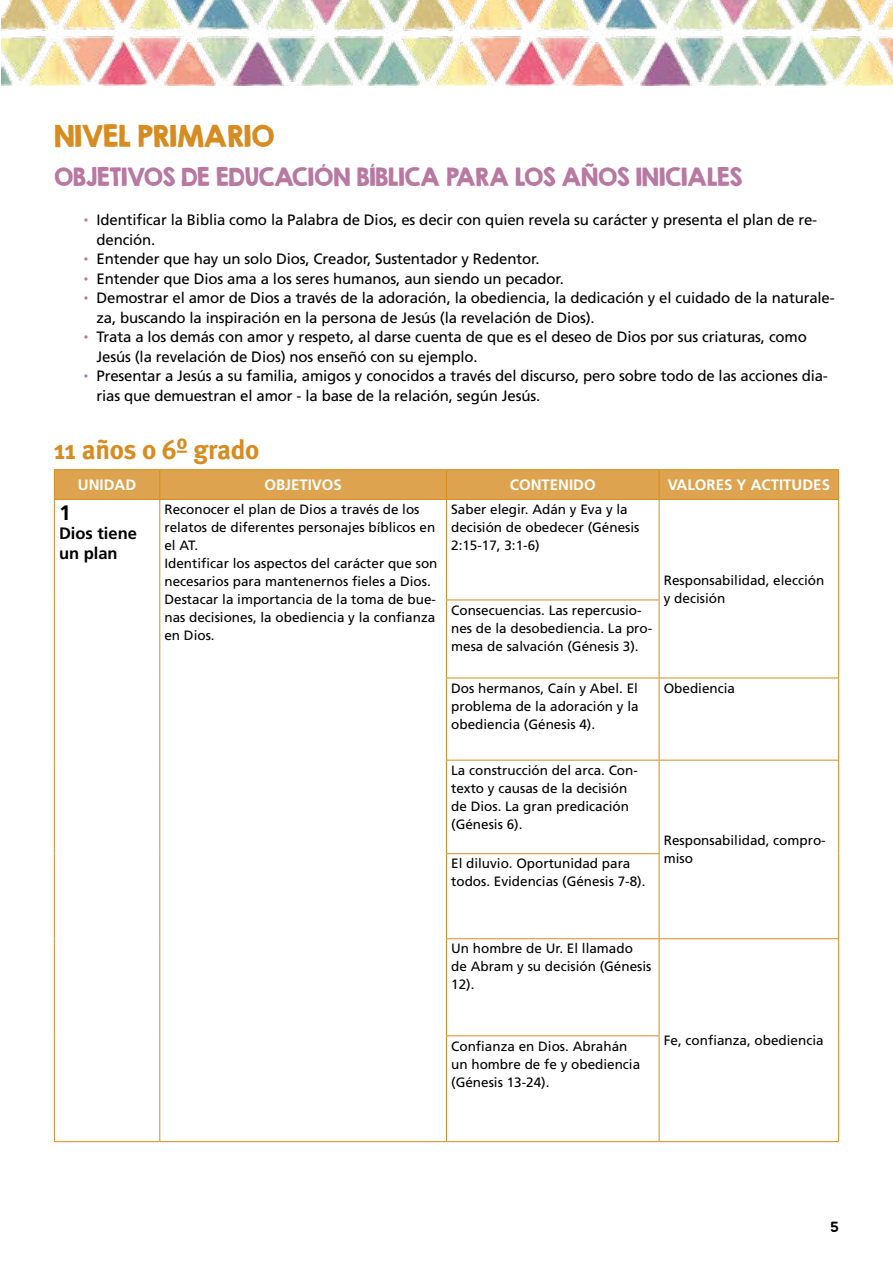
<style>
.page{position:relative;width:893px;height:1263px;background:#fff}
.page>*{position:absolute;margin:0;border:0;box-sizing:border-box;transform-origin:0 0}
.t1{font:700 27px "Meta Plus";letter-spacing:-.01em;color:#d68c21}
.t2{font:27px "KG Second Chances Solid";letter-spacing:-.01em;color:#d68c21}
.t3{font:22.5px "KG Second Chances Solid";letter-spacing:-.01em;color:#b878a2}
.t4{font:700 21px "Frutiger LT Std";color:#000}
.t5{font:700 16.5px/19.5px "Frutiger LT Std";color:#000}
.t6{font:15px/19.5px "Frutiger LT Std";letter-spacing:-.01em;color:#000}
.t7{font:700 15px "Frutiger LT Std";color:#fff}
.t8{font:15px "Multicolore";color:#000}
.t9{font:13.5px/18px "Frutiger LT Std";color:#000}
.s1{font-family:"Multicolore";color:#b878a2}
</style>
<div class="page">
<img style="left:1px;top:0;width:892px;height:85px">
<hr style="left:54px;top:469px;width:106px;height:1px;background:#d68c21">
<hr style="left:160px;top:469px;width:286px;height:1px;background:#d68c21">
<hr style="left:446px;top:469px;width:213px;height:1px;background:#d68c21">
<hr style="left:659px;top:469px;width:180px;height:1px;background:#d68c21">
<div style="left:54px;top:470px;width:785px;height:29px;background:#dea34e"></div>
<hr style="left:54px;top:1141px;width:106px;height:1px;background:#d68c21">
<hr style="left:160px;top:1141px;width:286px;height:1px;background:#d68c21">
<hr style="left:446px;top:1141px;width:213px;height:1px;background:#d68c21">
<hr style="left:659px;top:1141px;width:180px;height:1px;background:#d68c21">
<hr style="left:54px;top:499px;width:106px;height:1px;background:#d68c21">
<hr style="left:54px;top:500px;width:1px;height:100px;background:#d68c21">
<hr style="left:160px;top:499px;width:286px;height:1px;background:#d68c21">
<hr style="left:159px;top:500px;width:1px;height:100px;background:#d68c21">
<hr style="left:54px;top:600px;width:1px;height:78px;background:#d68c21">
<hr style="left:159px;top:600px;width:1px;height:78px;background:#d68c21">
<hr style="left:54px;top:678px;width:1px;height:82px;background:#d68c21">
<hr style="left:159px;top:678px;width:1px;height:82px;background:#d68c21">
<hr style="left:54px;top:760px;width:1px;height:94px;background:#d68c21">
<hr style="left:159px;top:760px;width:1px;height:94px;background:#d68c21">
<hr style="left:54px;top:854px;width:1px;height:85px;background:#d68c21">
<hr style="left:159px;top:854px;width:1px;height:85px;background:#d68c21">
<hr style="left:54px;top:939px;width:1px;height:97px;background:#d68c21">
<hr style="left:159px;top:939px;width:1px;height:97px;background:#d68c21">
<hr style="left:54px;top:1036px;width:1px;height:105px;background:#d68c21">
<hr style="left:159px;top:1036px;width:1px;height:105px;background:#d68c21">
<hr style="left:446px;top:499px;width:213px;height:1px;background:#d68c21">
<hr style="left:446px;top:500px;width:1px;height:100px;background:#d68c21">
<hr style="left:659px;top:499px;width:180px;height:1px;background:#d68c21">
<hr style="left:659px;top:500px;width:1px;height:100px;background:#d68c21">
<hr style="left:838px;top:500px;width:1px;height:100px;background:#d68c21">
<hr style="left:446px;top:600px;width:213px;height:1px;background:#d68c21">
<hr style="left:446px;top:600px;width:1px;height:78px;background:#d68c21">
<hr style="left:659px;top:600px;width:1px;height:78px;background:#d68c21">
<hr style="left:838px;top:600px;width:1px;height:78px;background:#d68c21">
<hr style="left:446px;top:678px;width:213px;height:1px;background:#d68c21">
<hr style="left:446px;top:678px;width:1px;height:82px;background:#d68c21">
<hr style="left:659px;top:678px;width:180px;height:1px;background:#d68c21">
<hr style="left:659px;top:678px;width:1px;height:82px;background:#d68c21">
<hr style="left:838px;top:678px;width:1px;height:82px;background:#d68c21">
<hr style="left:446px;top:760px;width:213px;height:1px;background:#d68c21">
<hr style="left:446px;top:760px;width:1px;height:93px;background:#d68c21">
<hr style="left:659px;top:760px;width:180px;height:1px;background:#d68c21">
<hr style="left:659px;top:760px;width:1px;height:93px;background:#d68c21">
<hr style="left:838px;top:760px;width:1px;height:94px;background:#d68c21">
<hr style="left:446px;top:853px;width:213px;height:1px;background:#d68c21">
<hr style="left:446px;top:854px;width:1px;height:84px;background:#d68c21">
<hr style="left:659px;top:854px;width:1px;height:84px;background:#d68c21">
<hr style="left:838px;top:854px;width:1px;height:84px;background:#d68c21">
<hr style="left:446px;top:938px;width:213px;height:1px;background:#d68c21">
<hr style="left:446px;top:939px;width:1px;height:96px;background:#d68c21">
<hr style="left:659px;top:938px;width:180px;height:1px;background:#d68c21">
<hr style="left:659px;top:939px;width:1px;height:96px;background:#d68c21">
<hr style="left:838px;top:939px;width:1px;height:97px;background:#d68c21">
<hr style="left:446px;top:1035px;width:213px;height:1px;background:#d68c21">
<hr style="left:446px;top:1036px;width:1px;height:105px;background:#d68c21">
<hr style="left:659px;top:1036px;width:1px;height:105px;background:#d68c21">
<hr style="left:838px;top:1036px;width:1px;height:105px;background:#d68c21">
<h1 class="t2" style="left:54px;top:119px;width:222px">NIVEL PRIMARIO</h1>
<h2 class="t3" style="left:54px;top:162px;width:690px">OBJETIVOS DE EDUCACIÓN BÍBLICA PARA LOS AÑOS INICIALES</h2>
<p class="t6" style="left:97px;top:210px;width:722px;text-indent:-13px"><span class="s1">•</span> Identificar la Biblia como la Palabra de Dios, es decir con quien revela su carácter y presenta el plan de re&shy;dención.</p>
<p class="t6" style="left:84px;top:249px;width:457px"><span class="s1">•</span> Entender que hay un solo Dios, Creador, Sustentador y Redentor.</p>
<p class="t6" style="left:84px;top:269px;width:482px"><span class="s1">•</span> Entender que Dios ama a los seres humanos, aun siendo un pecador.</p>
<p class="t6" style="left:97px;top:288px;width:740px;text-indent:-13px"><span class="s1">•</span> Demostrar el amor de Dios a través de la adoración, la obediencia, la dedicación y el cuidado de la naturale&shy;za, buscando la inspiración en la persona de Jesús (la revelación de Dios).</p>
<p class="t6" style="left:97px;top:327px;width:712px;text-indent:-13px"><span class="s1">•</span> Trata a los demás con amor y respeto, al darse cuenta de que es el deseo de Dios por sus criaturas, como<br>Jesús (la revelación de Dios) nos enseñó con su ejemplo.</p>
<p class="t6" style="left:97px;top:366px;width:733px;text-indent:-13px"><span class="s1">•</span> Presentar a Jesús a su familia, amigos y conocidos a través del discurso, pero sobre todo de las acciones dia&shy;rias que demuestran el amor - la base de la relación, según Jesús.</p>
<h1 class="t1" style="left:54px;top:434px;width:207px">11 años o 6º grado</h1>
<p class="t7" style="left:78px;top:476px;width:60px">UNIDAD</p>
<p class="t7" style="left:264px;top:476px;width:79px">OBJETIVOS</p>
<p class="t7" style="left:510px;top:476px;width:87px">CONTENIDO</p>
<p class="t7" style="left:668px;top:476px;width:164px">VALORES Y ACTITUDES</p>
<h3 class="t4" style="left:59px;top:500px;width:13px">1</h3>
<p class="t5" style="left:59px;top:524px;width:79px">Dios tiene un plan</p>
<p class="t9" style="left:164px;top:501px;width:275px">Reconocer el plan de Dios a través de los relatos de diferentes personajes bíblicos en el AT.<br>Identificar los aspectos del carácter que son necesarios para mantenernos fieles a Dios.<br>Destacar la importancia de la toma de bue&shy;nas decisiones, la obediencia y la confianza en Dios.</p>
<p class="t9" style="left:451px;top:501px;width:190px">Saber elegir. Adán y Eva y la decisión de obedecer (Génesis<br>2:15-17, 3:1-6)</p>
<p class="t9" style="left:664px;top:571px;width:162px">Responsabilidad, elección y decisión</p>
<p class="t9" style="left:451px;top:601px;width:203px">Consecuencias. Las repercusio&shy;nes de la desobediencia. La pro&shy;mesa de salvación (Génesis 3).</p>
<p class="t9" style="left:451px;top:679px;width:189px;text-align:justify">Dos hermanos, Caín y Abel. El problema de la adoración y la obediencia (Génesis 4).</p>
<p class="t9" style="left:664px;top:679px;width:73px">Obediencia</p>
<p class="t9" style="left:451px;top:761px;width:188px">La construcción del arca. Con&shy;texto y causas de la decisión de Dios. La gran predicación (Génesis 6).</p>
<p class="t9" style="left:664px;top:832px;width:164px">Responsabilidad, compro&shy;miso</p>
<p class="t9" style="left:451px;top:855px;width:196px">El diluvio. Oportunidad para todos. Evidencias (Génesis 7-8).</p>
<p class="t9" style="left:451px;top:940px;width:202px">Un hombre de Ur. El llamado de Abram y su decisión (Génesis<br>12).</p>
<p class="t9" style="left:451px;top:1037px;width:191px">Confianza en Dios. Abrahán un hombre de fe y obediencia (Génesis 13-24).</p>
<p class="t9" style="left:664px;top:1031px;width:161px">Fe, confianza, obediencia</p>
<p class="t8" style="left:830px;top:1217px;width:10px">5</p>
</div>
